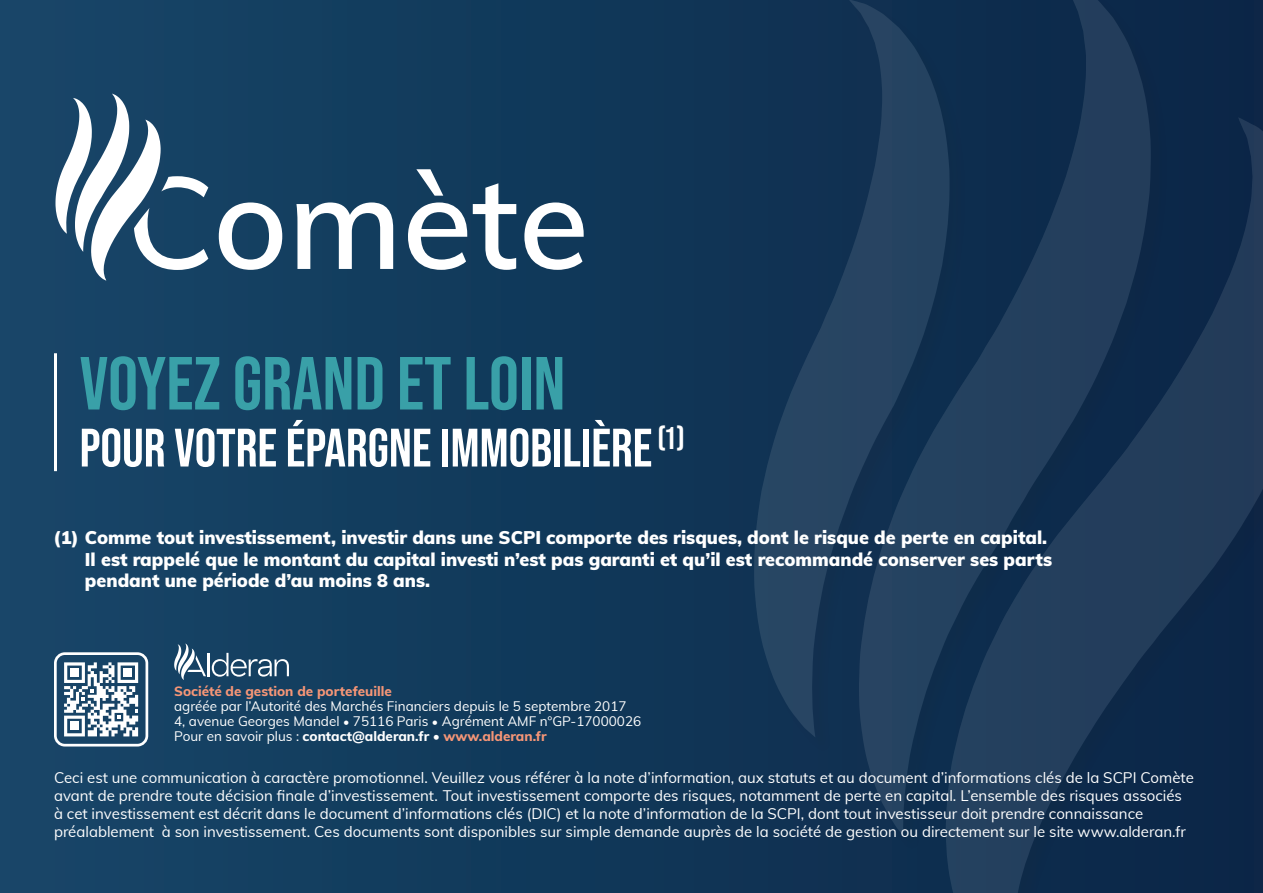
<style>
.page{position:relative;width:1263px;height:893px;background:#123c5d}
.page>*{position:absolute;margin:0;border:0;box-sizing:border-box;transform-origin:0 0}
.t1{font:75px "Bebas Neue";color:#39a0a8}
.t2{font:54px "Bebas Neue";color:#fff}
.t3{font:900 18px "Muli";color:#fff}
.t4{font:15px/18px "Muli";color:#fff}
.t5{font:13.5px "Muli";color:#fff}
.t6{font:800 13.5px "Muli";color:#f69677}
.s1{font-size:12px}
.s2{font-weight:800}
.s3{font-weight:800;color:#f69677}
</style>
<div class="page">
<svg style="left:219px;top:202px;width:63px;height:68px"></svg>
<svg style="left:296px;top:202px;width:97px;height:67px"></svg>
<svg style="left:408px;top:169px;width:59px;height:101px"></svg>
<svg style="left:473px;top:183px;width:43px;height:87px"></svg>
<svg style="left:524px;top:202px;width:60px;height:68px"></svg>
<svg style="left:55px;top:94px;width:153px;height:187px"></svg>
<div style="left:756px;top:0;width:507px;height:893px;background:#103051"></div>
<svg style="left:946px;top:117px;width:317px;height:776px"></svg>
<svg style="left:754px;top:0;width:105px;height:737px"></svg>
<svg style="left:859px;top:0;width:292px;height:835px;fill:#233d5c"></svg>
<hr style="left:208px;top:653px;width:2px;height:23px;background:#fff">
<svg style="left:212px;top:653px;width:77px;height:24px"></svg>
<svg style="left:174px;top:643px;width:32px;height:37px"></svg>
<svg style="left:64px;top:662px;width:74px;height:74px"></svg>
<div style="left:70px;top:721px;width:9px;height:9px;background:#fff"></div>
<div style="left:70px;top:668px;width:9px;height:9px;background:#fff"></div>
<div style="left:123px;top:668px;width:9px;height:9px;background:#fff"></div>
<div style="left:54px;top:652px;width:94px;height:94px;border:3px solid #fff;border-radius:10px"></div>
<hr style="left:54px;top:353px;width:3px;height:118px;background:#fff">
<p class="t1" style="left:80px;top:341px;width:487px">VOYEZ GRAND ET LOIN</p>
<p class="t2" style="left:80px;top:417px;width:607px">POUR VOTRE ÉPARGNE IMMOBILIÈRE <sup>(1)</sup></p>
<p class="t3" style="left:54px;top:524px;width:995px">(1) Comme tout investissement, investir dans une SCPI comporte des risques, dont le risque de perte en capital.</p>
<p class="t3" style="left:85px;top:546px;width:969px">Il est rappelé que le montant du capital investi n’est pas garanti et qu’il est recommandé conserver ses parts</p>
<p class="t3" style="left:85px;top:568px;width:347px">pendant une période d’au moins 8 ans.</p>
<p class="t6" style="left:174px;top:681px;width:219px">Société de gestion de portefeuille</p>
<p class="t5" style="left:174px;top:696px;width:454px">agréée par l’Autorité des Marchés Financiers depuis le 5 septembre 2017</p>
<p class="t5" style="left:174px;top:711px;width:469px">4, avenue Georges Mandel <span class="s1">•</span> 75116 Paris <span class="s1">•</span> Agrément AMF n°GP-17000026</p>
<p class="t5" style="left:174px;top:726px;width:374px">Pour en savoir plus : <span class="s2">contact@alderan.fr</span> • <span class="s3">www.alderan.fr</span></p>
<p class="t4" style="left:54px;top:768px;width:1141px">Ceci est une communication à caractère promotionnel. Veuillez vous référer à la note d’information, aux statuts et au document d’informations clés de la SCPI Comète avant de prendre toute décision finale d’investissement. Tout investissement comporte des risques, notamment de perte en capital. L’ensemble des risques associés à cet investissement est décrit dans le document d’informations clés (DIC) et la note d’information de la SCPI, dont tout investisseur doit prendre connaissance préalablement à son investissement. Ces documents sont disponibles sur simple demande auprès de la société de gestion ou directement sur le site www.alderan.fr</p>
</div>
